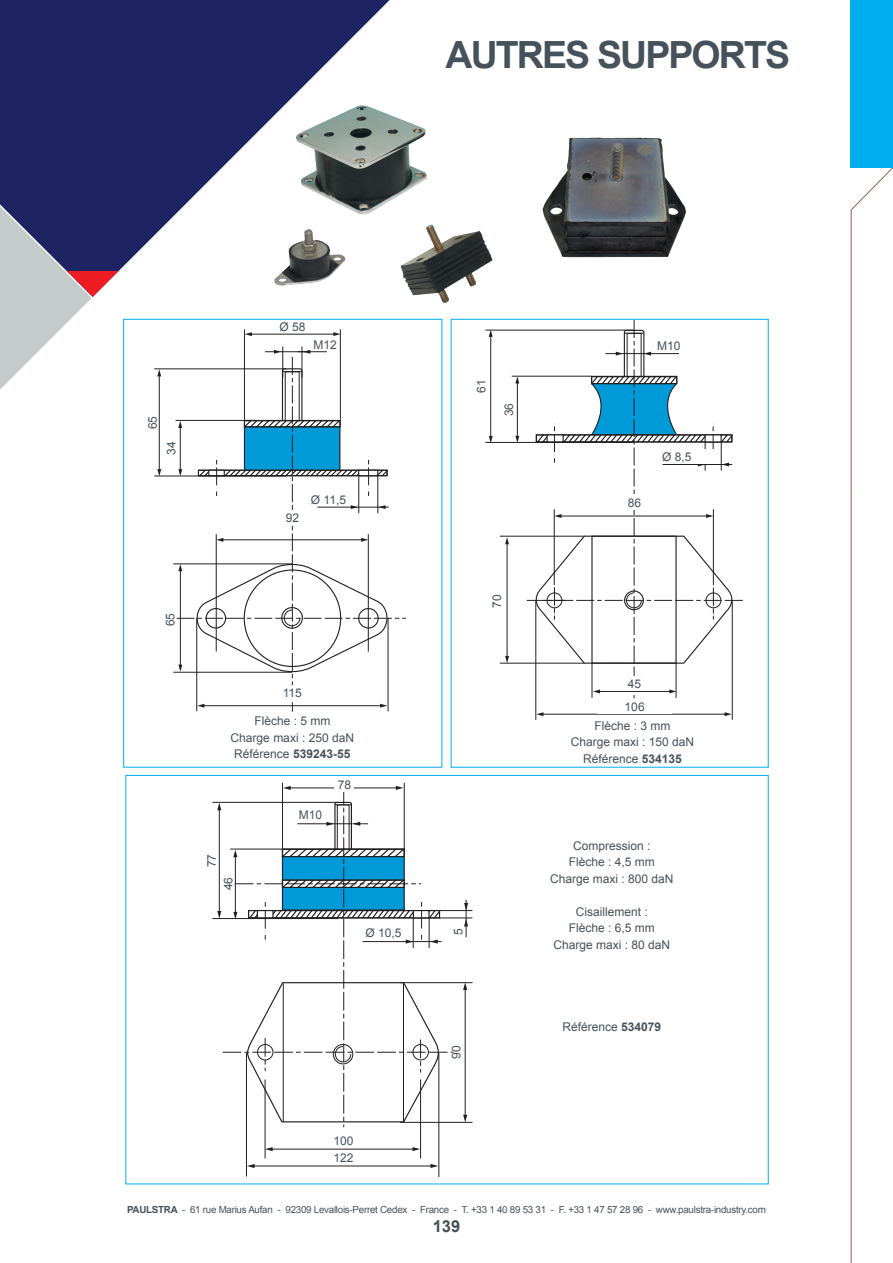
<style>
.page{position:relative;width:893px;height:1263px;background:#fff}
.page>*{position:absolute;margin:0;border:0;box-sizing:border-box;transform-origin:0 0}
.t1{font:700 37.5px "Arial";letter-spacing:-.05em;color:#45525c}
.t2{font:700 16.5px "Arial";color:#425159}
.t3{font:12px/16.5px "Arial";color:#45525c;text-align:center}
.t4{font:9.75px "Arial";letter-spacing:-.025em;color:#45525c}
.s1{font-weight:700}
</style>
<div class="page">
<svg style="left:850px;top:168px;width:43px;height:321px"></svg>
<hr style="left:851px;top:488px;width:1px;height:775px;background:#8d644c">
<div style="left:850px;top:0;width:43px;height:168px;background:#00aeef"></div>
<hr style="left:176px;top:420px;width:79px;height:1px;background:#231f20">
<hr style="left:154px;top:476px;width:132px;height:1px;background:#231f20">
<hr style="left:159px;top:375px;width:1px;height:95px;background:#231f20">
<svg style="left:157px;top:469px;width:4px;height:7px"></svg>
<hr style="left:173px;top:564px;width:119px;height:1px;background:#231f20">
<hr style="left:173px;top:672px;width:119px;height:1px;background:#231f20">
<svg style="left:177px;top:390px;width:229px;height:322px"></svg>
<div style="left:255px;top:510px;width:75px;height:15px;background:#fff"></div>
<div style="left:255px;top:685px;width:75px;height:15px;background:#fff"></div>
<hr style="left:246px;top:1053px;width:1px;height:123px;background:#231f20">
<hr style="left:439px;top:1053px;width:1px;height:124px;background:#231f20">
<hr style="left:420px;top:1079px;width:1px;height:79px;background:#231f20">
<hr style="left:265px;top:1079px;width:1px;height:79px;background:#231f20">
<hr style="left:400px;top:982px;width:72px;height:1px;background:#231f20">
<hr style="left:400px;top:1122px;width:72px;height:1px;background:#231f20">
<hr style="left:465px;top:988px;width:1px;height:128px;background:#231f20">
<svg style="left:463px;top:1115px;width:4px;height:7px"></svg>
<svg style="left:463px;top:982px;width:4px;height:8px"></svg>
<hr style="left:271px;top:1149px;width:143px;height:1px;background:#231f20">
<svg style="left:412px;top:1147px;width:8px;height:4px"></svg>
<svg style="left:265px;top:1147px;width:8px;height:4px"></svg>
<hr style="left:253px;top:1166px;width:179px;height:1px;background:#231f20">
<svg style="left:430px;top:1164px;width:8px;height:4px"></svg>
<svg style="left:247px;top:1164px;width:8px;height:4px"></svg>
<hr style="left:212px;top:802px;width:126px;height:1px;background:#231f20">
<hr style="left:212px;top:918px;width:126px;height:1px;background:#231f20">
<hr style="left:282px;top:783px;width:1px;height:68px;background:#231f20">
<hr style="left:404px;top:783px;width:1px;height:68px;background:#231f20">
<svg style="left:217px;top:786px;width:236px;height:341px"></svg>
<hr style="left:230px;top:849px;width:52px;height:1px;background:#231f20">
<hr style="left:439px;top:910px;width:33px;height:1px;background:#231f20">
<hr style="left:439px;top:918px;width:33px;height:1px;background:#231f20">
<hr style="left:466px;top:900px;width:1px;height:37px;background:#231f20">
<svg style="left:464px;top:903px;width:4px;height:7px"></svg>
<svg style="left:464px;top:919px;width:4px;height:7px"></svg>
<div style="left:335px;top:777px;width:19px;height:14px;background:#fff"></div>
<div style="left:295px;top:807px;width:31px;height:14px;background:#fff"></div>
<div style="left:362px;top:926px;width:42px;height:14px;background:#fff"></div>
<hr style="left:485px;top:330px;width:149px;height:1px;background:#231f20">
<hr style="left:485px;top:442px;width:149px;height:1px;background:#231f20">
<hr style="left:512px;top:376px;width:80px;height:1px;background:#231f20">
<hr style="left:490px;top:335px;width:1px;height:102px;background:#231f20">
<svg style="left:489px;top:436px;width:4px;height:7px"></svg>
<svg style="left:489px;top:330px;width:4px;height:7px"></svg>
<hr style="left:517px;top:382px;width:1px;height:55px;background:#231f20">
<svg style="left:515px;top:436px;width:4px;height:7px"></svg>
<svg style="left:515px;top:376px;width:4px;height:7px"></svg>
<hr style="left:536px;top:601px;width:1px;height:119px;background:#231f20">
<hr style="left:732px;top:601px;width:1px;height:119px;background:#231f20">
<hr style="left:500px;top:536px;width:84px;height:1px;background:#231f20">
<hr style="left:500px;top:663px;width:84px;height:1px;background:#231f20">
<hr style="left:507px;top:543px;width:1px;height:114px;background:#231f20">
<svg style="left:505px;top:656px;width:4px;height:7px"></svg>
<svg style="left:505px;top:537px;width:4px;height:7px"></svg>
<svg style="left:527px;top:321px;width:216px;height:377px"></svg>
<hr style="left:542px;top:714px;width:184px;height:1px;background:#231f20">
<svg style="left:725px;top:712px;width:7px;height:4px"></svg>
<svg style="left:536px;top:712px;width:7px;height:4px"></svg>
<hr style="left:676px;top:663px;width:1px;height:35px;background:#231f20">
<div style="left:591px;top:536px;width:86px;height:128px;border:1px solid #231f20"></div>
<div style="left:597px;top:496px;width:75px;height:14px;background:#fff"></div>
<div style="left:605px;top:676px;width:59px;height:14px;background:#fff"></div>
<div style="left:639px;top:449px;width:75px;height:14px;background:#fff"></div>
<div style="left:653px;top:338px;width:31px;height:14px;background:#fff"></div>
<img style="left:390px;top:115px;width:136px;height:215px">
<img style="left:542px;top:137px;width:145px;height:120px">
<svg style="left:0;top:0;width:390px;height:390px"></svg>
<div style="left:0;top:31px;width:95px;height:174px;background:#1e2362"></div>
<svg style="left:0;top:205px;width:119px;height:185px"></svg>
<h1 class="t1" style="left:446px;top:30px;width:346px">AUTRES SUPPORTS</h1>
<p class="t3" style="left:144px;top:429px;width:15px;rotate:-90deg">65</p>
<p class="t3" style="left:163px;top:455px;width:15px;rotate:-90deg">34</p>
<p class="t3" style="left:279px;top:319px;width:28px">Ø 58</p>
<p class="t3" style="left:313px;top:336px;width:25px">M12</p>
<p class="t3" style="left:286px;top:510px;width:15px">92</p>
<p class="t3" style="left:311px;top:492px;width:37px">Ø 11,5</p>
<p class="t3" style="left:162px;top:626px;width:15px;rotate:-90deg">65</p>
<p class="t3" style="left:283px;top:685px;width:21px">115</p>
<p class="t3" style="left:231px;top:713px;width:125px">Flèche : 5 mm<br>Charge maxi : 250 daN<br>Référence <span class="s1">539243-55</span></p>
<p class="t3" style="left:203px;top:867px;width:15px;rotate:-90deg">77</p>
<p class="t3" style="left:220px;top:890px;width:15px;rotate:-90deg">46</p>
<p class="t3" style="left:299px;top:806px;width:25px">M10</p>
<p class="t3" style="left:338px;top:776px;width:15px">78</p>
<p class="t3" style="left:365px;top:925px;width:38px">Ø 10,5</p>
<p class="t3" style="left:333px;top:1132px;width:22px;line-height:17px;text-align:left">100<br>122</p>
<p class="t3" style="left:473px;top:393px;width:15px;rotate:-90deg">61</p>
<p class="t3" style="left:501px;top:416px;width:15px;rotate:-90deg">36</p>
<p class="t3" style="left:489px;top:607px;width:15px;rotate:-90deg">70</p>
<p class="t3" style="left:450px;top:935px;width:8px;rotate:-90deg">5</p>
<p class="t3" style="left:448px;top:1059px;width:15px;rotate:-90deg">90</p>
<p class="t3" style="left:657px;top:338px;width:25px">M10</p>
<p class="t3" style="left:628px;top:495px;width:15px">86</p>
<p class="t3" style="left:662px;top:448px;width:31px">Ø 8,5</p>
<p class="t3" style="left:628px;top:675px;width:15px">45</p>
<p class="t3" style="left:625px;top:698px;width:22px">106</p>
<p class="t3" style="left:571px;top:717px;width:125px">Flèche : 3 mm<br>Charge maxi : 150 daN<br>Référence <span class="s1">534135</span></p>
<p class="t3" style="left:550px;top:837px;width:125px">Compression :<br>Flèche : 4,5 mm<br>Charge maxi : 800 daN</p>
<p class="t3" style="left:553px;top:903px;width:118px">Cisaillement :<br>Flèche : 6,5 mm<br>Charge maxi : 80 daN</p>
<p class="t3" style="left:562px;top:1019px;width:100px">Référence <span class="s1">534079</span></p>
<p class="t4" style="left:127px;top:1203px;width:640px"><span class="s1">PAULSTRA</span> - 61 rue Marius Aufan - 92309 Levallois-Perret Cedex - France - T. +33 1 40 89 53 31 - F. +33 1 47 57 28 96 - www.paulstra-industry.com</p>
<h2 class="t2" style="left:433px;top:1215px;width:29px">139</h2>
</div>
